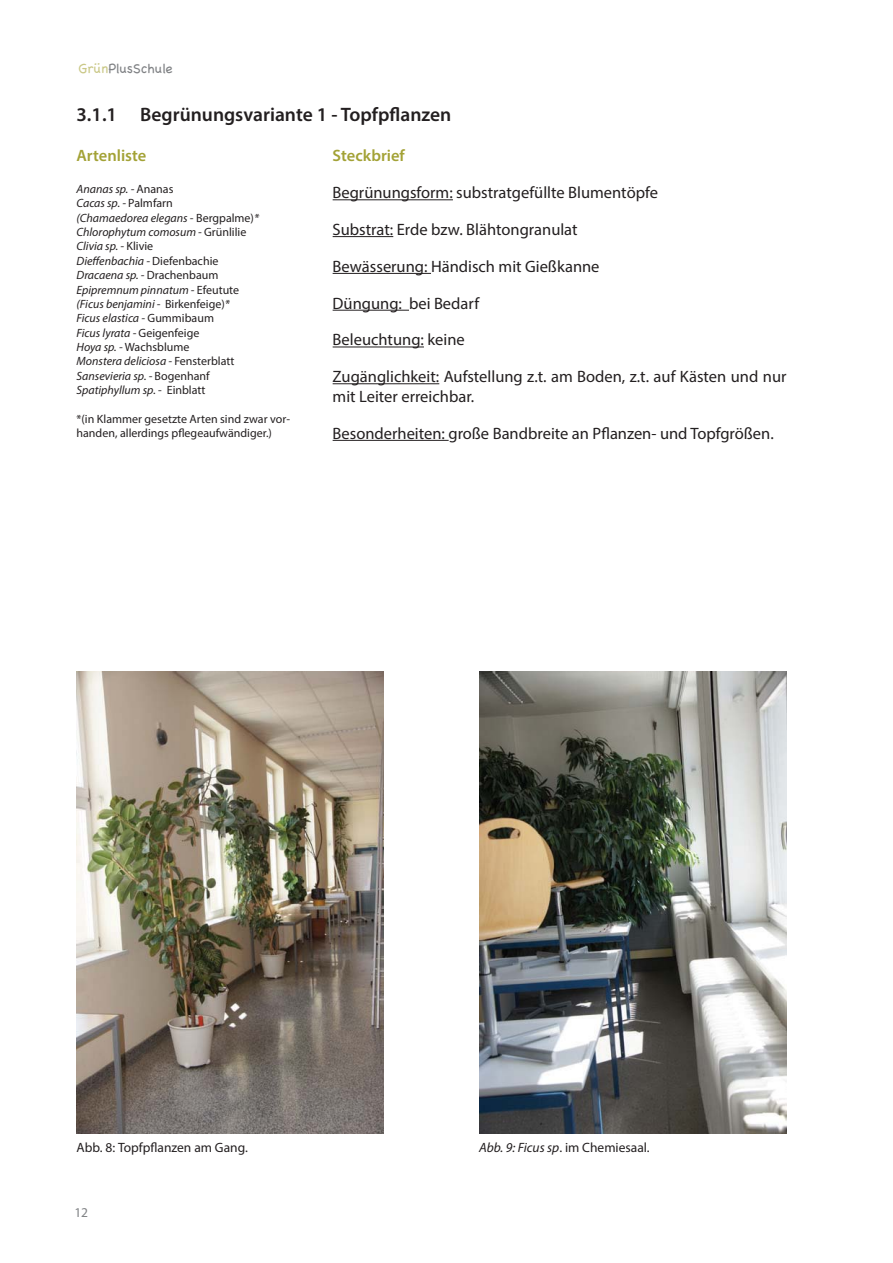
<style>
.page{position:relative;width:893px;height:1263px;background:#fff}
.page>*{position:absolute;margin:0;border:0;box-sizing:border-box;transform-origin:0 0}
.t1{font:600 19.5px "Myriad Pro";color:#231f20}
.t2{font:16.5px/19.8px "Myriad Pro";color:#231f20}
.t3{font:600 16.5px "Myriad Pro";color:#a3a236}
.t4{font:13.5px "Myriad Pro";color:#231f20}
.t5{font:13.5px "Chalkboard";color:#808285}
.t6{font:13.5px "Myriad Pro";color:#808285}
.t7{font:italic 12px/14.4px "Myriad Pro";color:#231f20}
.t8{font:12px/14.4px "Myriad Pro";color:#231f20}
.s1{color:#cac887}
.s2{font-style:normal}
.s3{font-style:italic}
</style>
<div class="page">
<img style="left:77px;top:672px;width:307px;height:462px">
<img style="left:479px;top:672px;width:307px;height:462px">
<hr style="left:333px;top:199px;width:120px;height:1px;background:#231f20">
<hr style="left:333px;top:236px;width:60px;height:1px;background:#231f20">
<hr style="left:333px;top:273px;width:98px;height:1px;background:#231f20">
<hr style="left:333px;top:310px;width:76px;height:1px;background:#231f20">
<hr style="left:333px;top:347px;width:91px;height:1px;background:#231f20">
<hr style="left:333px;top:383px;width:106px;height:1px;background:#231f20">
<hr style="left:333px;top:440px;width:116px;height:1px;background:#231f20">
<p class="t5" style="left:79px;top:60px;width:96px"><span class="s1">Grün</span>PlusSchule</p>
<h1 class="t1" style="left:77px;top:107px;width:376px">3.1.1 Begrünungsvariante 1 - Topfpflanzen</h1>
<h2 class="t3" style="left:77px;top:150px;width:71px">Artenliste</h2>
<p class="t7" style="left:77px;top:182px;width:184px">Ananas sp. - <span class="s2">Ananas<br></span>Cacas sp. - <span class="s2">Palmfarn<br></span>(Chamaedorea elegans - <span class="s2">Bergpalme)</span>*<br>Chlorophytum comosum - <span class="s2">Grünlilie<br></span>Clivia sp. - <span class="s2">Klivie<br></span>Dieffenbachia - <span class="s2">Diefenbachie<br></span>Dracaena sp. - <span class="s2">Drachenbaum<br></span>Epipremnum pinnatum - <span class="s2">Efeutute </span>(Ficus benjamini - <span class="s2">Birkenfeige)</span>*<br>Ficus elastica - <span class="s2">Gummibaum<br></span>Ficus lyrata - <span class="s2">Geigenfeige<br></span>Hoya sp. - <span class="s2">Wachsblume<br></span>Monstera deliciosa - <span class="s2">Fensterblatt<br></span>Sansevieria sp. - <span class="s2">Bogenhanf<br></span>Spatiphyllum sp. <span class="s2">- Einblatt</span></p>
<p class="t8" style="left:77px;top:413px;width:215px">*(in Klammer gesetzte Arten sind zwar vor&shy;handen, allerdings pflegeaufwändiger.)</p>
<h2 class="t3" style="left:333px;top:150px;width:74px">Steckbrief</h2>
<h2 class="t2" style="left:333px;top:184px;width:327px">Begrünungsform: substratgefüllte Blumentöpfe</h2>
<h2 class="t2" style="left:333px;top:221px;width:247px">Substrat: Erde bzw. Blähtongranulat</h2>
<h2 class="t2" style="left:333px;top:257px;width:268px">Bewässerung: Händisch mit Gießkanne</h2>
<h2 class="t2" style="left:333px;top:294px;width:148px">Düngung: bei Bedarf</h2>
<h2 class="t2" style="left:333px;top:331px;width:134px">Beleuchtung: keine</h2>
<h2 class="t2" style="left:333px;top:368px;width:455px">Zugänglichkeit: Aufstellung z.t. am Boden, z.t. auf Kästen und nur mit Leiter erreichbar.</h2>
<h2 class="t2" style="left:333px;top:424px;width:443px">Besonderheiten: große Bandbreite an Pflanzen- und Topfgrößen.</h2>
<p class="t4" style="left:77px;top:1143px;width:173px">Abb. 8: Topfpflanzen am Gang.</p>
<p class="t4" style="left:479px;top:1143px;width:172px"><span class="s3">Abb. 9: Ficus sp</span>. im Chemiesaal.</p>
<p class="t6" style="left:74px;top:1208px;width:15px">12</p>
</div>
